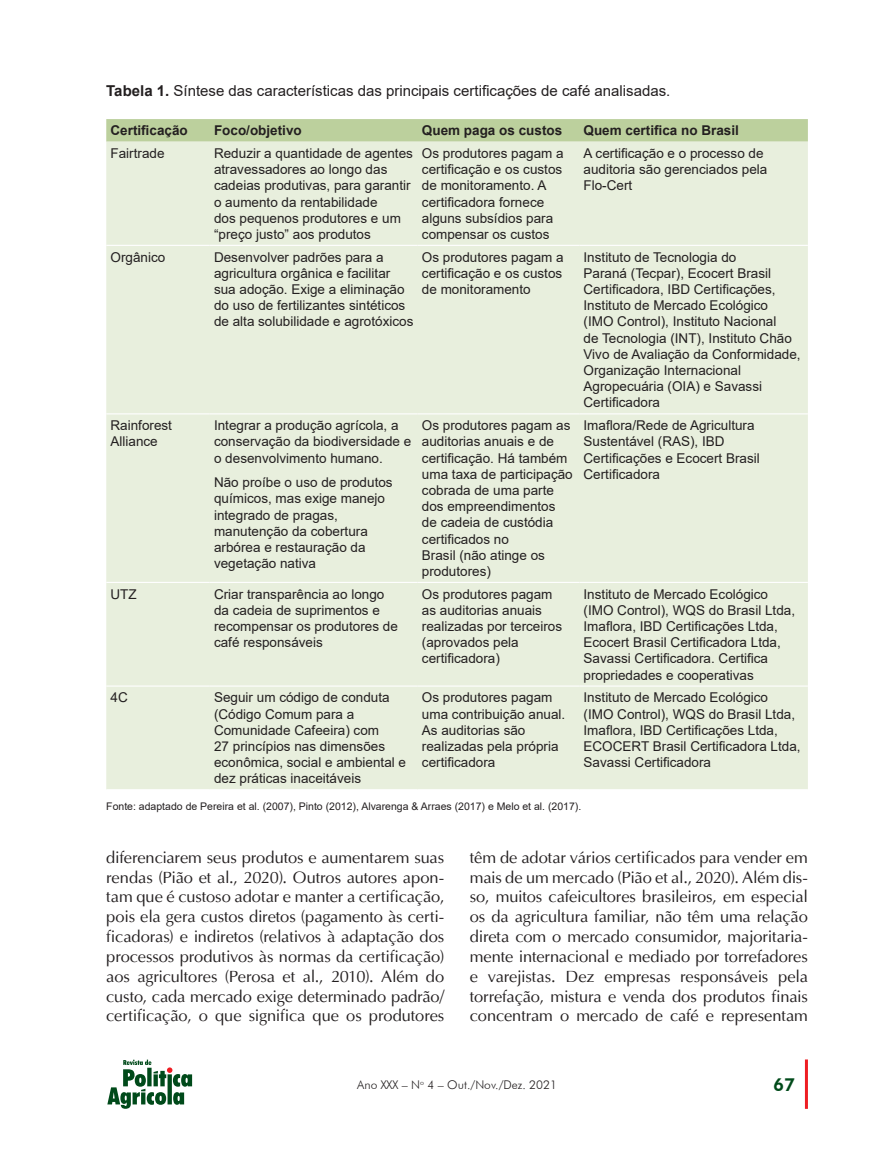
<style>
.page{position:relative;width:893px;height:1149px;background:#fff}
.page>*{position:absolute;margin:0;border:0;box-sizing:border-box;transform-origin:0 0}
.t1{font:800 18px "Futura BT";color:#004a1a}
.MIOLO{font:16.5px/19.8px "Ottawa Plain";letter-spacing:-.005em;color:#231f20;text-align:justify}
.tabela-titulo{font:15px "Arial";color:#231f20}
.tabela-corpo{font:13.5px/16.2px "Arial";color:#231f20}
.tabela-cabecalho{font:700 13.5px "Arial";color:#231f20}
.t2{font:300 12px "Futura BT";color:#231f20}
.tabela-legenda-prime{font:10.5px "Arial";color:#231f20}
.s1{font-weight:700}
</style>
<div class="page">
<hr style="left:805px;top:1059px;width:3px;height:49px;background:#ee1d23">
<svg style="left:107px;top:1059px;width:85px;height:49px"></svg>
<div style="left:106px;top:119px;width:702px;height:23px;background:#bcd09d"></div>
<div style="left:106px;top:142px;width:702px;height:647px;background:#e8efdd"></div>
<hr style="left:106px;top:245px;width:104px;height:1px;background:#fff">
<hr style="left:210px;top:245px;width:208px;height:1px;background:#fff">
<hr style="left:418px;top:245px;width:161px;height:1px;background:#fff">
<hr style="left:579px;top:245px;width:229px;height:1px;background:#fff">
<hr style="left:106px;top:413px;width:104px;height:1px;background:#fff">
<hr style="left:210px;top:413px;width:208px;height:1px;background:#fff">
<hr style="left:418px;top:413px;width:161px;height:1px;background:#fff">
<hr style="left:579px;top:413px;width:229px;height:1px;background:#fff">
<hr style="left:106px;top:581px;width:104px;height:1px;background:#fff">
<hr style="left:210px;top:581px;width:208px;height:1px;background:#fff">
<hr style="left:418px;top:581px;width:161px;height:1px;background:#fff">
<hr style="left:579px;top:581px;width:229px;height:1px;background:#fff">
<hr style="left:106px;top:685px;width:104px;height:1px;background:#fff">
<hr style="left:210px;top:685px;width:208px;height:1px;background:#fff">
<hr style="left:418px;top:685px;width:161px;height:1px;background:#fff">
<hr style="left:579px;top:685px;width:229px;height:1px;background:#fff">
<p class="tabela-titulo" style="left:106px;top:80px;width:566px"><span class="s1">Tabela 1.</span> Síntese das características das principais certificações de café analisadas.</p>
<p class="tabela-cabecalho" style="left:111px;top:121px;width:79px">Certificação</p>
<p class="tabela-cabecalho" style="left:214px;top:121px;width:89px">Foco/objetivo</p>
<p class="tabela-cabecalho" style="left:422px;top:121px;width:142px">Quem paga os custos</p>
<p class="tabela-cabecalho" style="left:584px;top:121px;width:157px">Quem certifica no Brasil</p>
<p class="tabela-corpo" style="left:111px;top:145px;width:56px">Fairtrade</p>
<p class="tabela-corpo" style="left:214px;top:145px;width:200px">Reduzir a quantidade de agentes atravessadores ao longo das cadeias produtivas, para garantir o aumento da rentabilidade<br>dos pequenos produtores e um “preço justo” aos produtos</p>
<p class="tabela-corpo" style="left:422px;top:145px;width:143px">Os produtores pagam a certificação e os custos de monitoramento. A certificadora fornece alguns subsídios para compensar os custos</p>
<p class="tabela-corpo" style="left:584px;top:145px;width:185px">A certificação e o processo de auditoria são gerenciados pela<br>Flo-Cert</p>
<p class="tabela-corpo" style="left:111px;top:248px;width:56px">Orgânico</p>
<p class="tabela-corpo" style="left:214px;top:248px;width:201px">Desenvolver padrões para a agricultura orgânica e facilitar sua adoção. Exige a eliminação do uso de fertilizantes sintéticos de alta solubilidade e agrotóxicos</p>
<p class="tabela-corpo" style="left:422px;top:248px;width:143px;text-align:justify">Os produtores pagam a certificação e os custos de monitoramento</p>
<p class="tabela-corpo" style="left:584px;top:248px;width:219px">Instituto de Tecnologia do<br>Paraná (Tecpar), Ecocert Brasil<br>Certificadora, IBD Certificações,<br>Instituto de Mercado Ecológico (IMO Control), Instituto Nacional<br>de Tecnologia (INT), Instituto Chão<br>Vivo de Avaliação da Conformidade,<br>Organização Internacional<br>Agropecuária (OIA) e Savassi<br>Certificadora</p>
<p class="tabela-corpo" style="left:111px;top:417px;width:63px">Rainforest<br>Alliance</p>
<p class="tabela-corpo" style="left:214px;top:417px;width:199px">Integrar a produção agrícola, a conservação da biodiversidade e o desenvolvimento humano.</p>
<p class="tabela-corpo" style="left:214px;top:474px;width:180px">Não proíbe o uso de produtos químicos, mas exige manejo integrado de pragas, manutenção da cobertura arbórea e restauração da vegetação nativa</p>
<p class="tabela-corpo" style="left:422px;top:417px;width:152px">Os produtores pagam as auditorias anuais e de certificação. Há também uma taxa de participação cobrada de uma parte dos empreendimentos de cadeia de custódia certificados no<br>Brasil (não atinge os produtores)</p>
<p class="tabela-corpo" style="left:584px;top:417px;width:178px">Imaflora/Rede de Agricultura<br>Sustentável (RAS), IBD<br>Certificações e Ecocert Brasil<br>Certificadora</p>
<p class="tabela-corpo" style="left:111px;top:585px;width:28px">UTZ</p>
<p class="tabela-corpo" style="left:214px;top:585px;width:185px">Criar transparência ao longo da cadeia de suprimentos e recompensar os produtores de café responsáveis</p>
<p class="tabela-corpo" style="left:422px;top:585px;width:142px">Os produtores pagam as auditorias anuais realizadas por terceiros (aprovados pela certificadora)</p>
<p class="tabela-corpo" style="left:584px;top:585px;width:213px">Instituto de Mercado Ecológico (IMO Control), WQS do Brasil Ltda, Imaflora, IBD Certificações Ltda, Ecocert Brasil Certificadora Ltda, Savassi Certificadora. Certifica propriedades e cooperativas</p>
<p class="tabela-corpo" style="left:111px;top:689px;width:19px">4C</p>
<p class="tabela-corpo" style="left:214px;top:689px;width:194px">Seguir um código de conduta (Código Comum para a<br>Comunidade Cafeeira) com<br>27 princípios nas dimensões econômica, social e ambiental e dez práticas inaceitáveis</p>
<p class="tabela-corpo" style="left:422px;top:689px;width:145px">Os produtores pagam uma contribuição anual.<br>As auditorias são realizadas pela própria certificadora</p>
<p class="tabela-corpo" style="left:584px;top:689px;width:219px">Instituto de Mercado Ecológico (IMO Control), WQS do Brasil Ltda,<br>Imaflora, IBD Certificações Ltda,<br>ECOCERT Brasil Certificadora Ltda,<br>Savassi Certificadora</p>
<p class="tabela-legenda-prime" style="left:106px;top:798px;width:477px">Fonte: adaptado de Pereira et al. (2007), Pinto (2012), Alvarenga &amp; Arraes (2017) e Melo et al. (2017).</p>
<p class="MIOLO" style="left:106px;top:847px;width:340px">diferenciarem seus produtos e aumentarem suas rendas (Pião et al., 2020). Outros autores apon&shy;tam que é custoso adotar e manter a certificação, pois ela gera custos diretos (pagamento às certi&shy;ficadoras) e indiretos (relativos à adaptação dos processos produtivos às normas da certificação) aos agricultores (Perosa et al., 2010). Além do custo, cada mercado exige determinado padrão/ certificação, o que significa que os produtores</p>
<p class="MIOLO" style="left:470px;top:847px;width:340px">têm de adotar vários certificados para vender em mais de um mercado (Pião et al., 2020). Além dis&shy;so, muitos cafeicultores brasileiros, em especial os da agricultura familiar, não têm uma relação direta com o mercado consumidor, majoritaria&shy;mente internacional e mediado por torrefadores e varejistas. Dez empresas responsáveis pela torrefação, mistura e venda dos produtos finais concentram o mercado de café e representam</p>
<p class="t2" style="left:357px;top:1076px;width:201px">Ano XXX – N<sup>o</sup> 4 – Out./Nov./Dez. 2021</p>
<h1 class="t1" style="left:773px;top:1073px;width:24px">67</h1>
</div>
